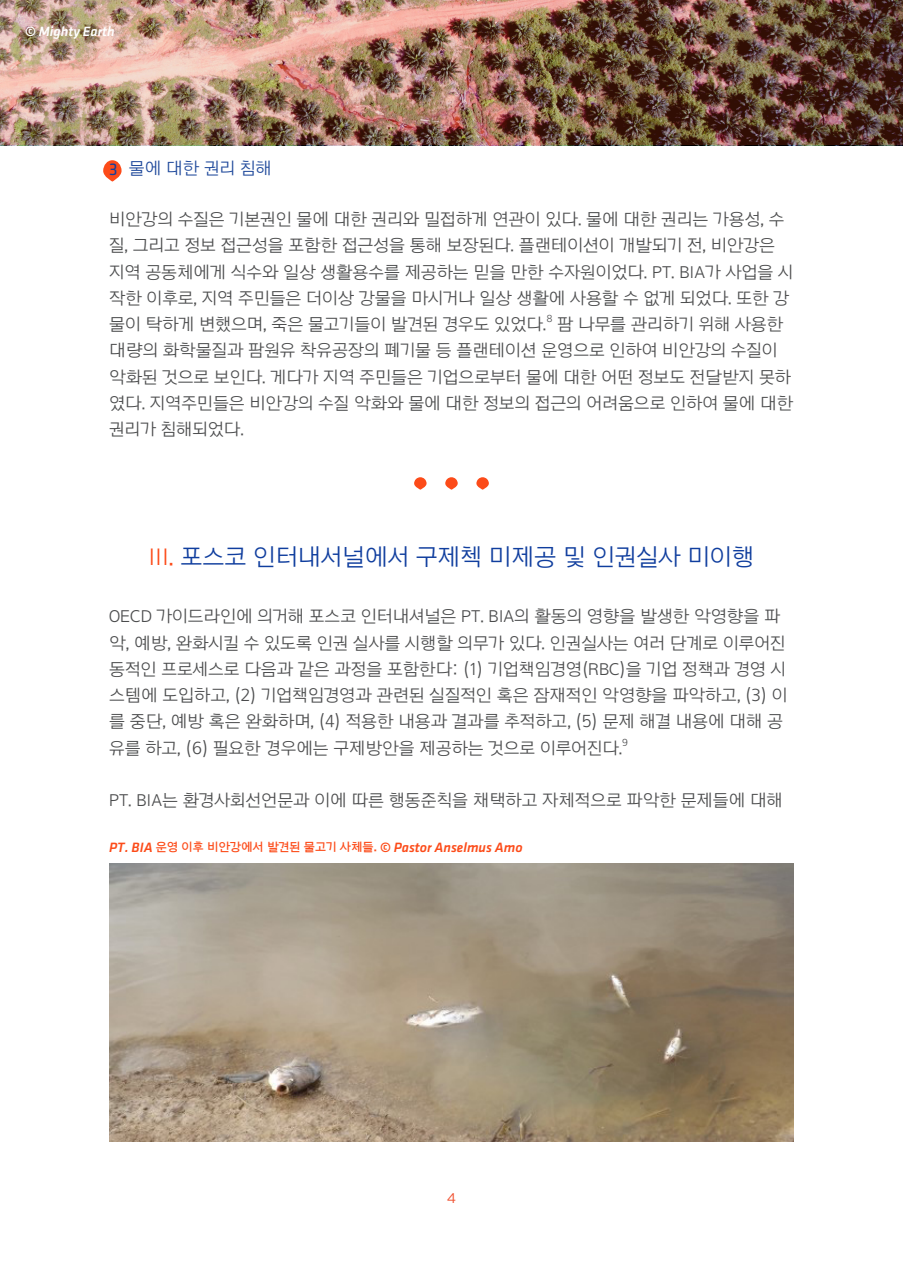
<style>
.page{position:relative;width:903px;height:1275px;background:#fff}
.page>*{position:absolute;margin:0;border:0;box-sizing:border-box;transform-origin:0 0}
.t1{font:24.5px "Arita dotum Medium OTF";color:#103e9e}
.t2{font:17.5px/26.2px "Arita dotum Medium OTF";color:#4b4c4d}
.t3{font:17.5px "Arita dotum Medium OTF";color:#1f499b}
.t4{font:italic 500 14px "Klavika";color:#fc4b19}
.t5{font:italic 500 14px "Klavika";color:#fff}
.t6{font:14px "Gotham";color:#f05130}
.t7{font:10.15px "Arita dotum Medium OTF";color:#4b4c4d}
.s1{font-family:"Klavika";color:#103e9e}
.s2{color:#fc4b19}
.s3{font-family:"Arita dotum Semi Bold OTF";font-weight:400;font-style:normal;font-size:12.25px}
.s4{font-family:"Arita dotum Semi Bold OTF";font-weight:400;font-style:normal}
</style>
<div class="page">
<img style="left:0;top:0;width:903px;height:145px">
<img style="left:109px;top:863px;width:685px;height:278px">
<svg style="left:414px;top:477px;width:12px;height:13px"></svg>
<svg style="left:476px;top:477px;width:13px;height:13px"></svg>
<svg style="left:445px;top:477px;width:13px;height:13px"></svg>
<svg style="left:103px;top:160px;width:19px;height:22px"></svg>
<p class="t5" style="left:25px;top:24px;width:91px">© Mighty Earth</p>
<p class="t3" style="left:109px;top:159px;width:164px"><span class="s1">3</span> 물에 대한 권리 침해</p>
<p class="t2" style="left:109px;top:206px;width:685px">비안강의 수질은 기본권인 물에 대한 권리와 밀접하게 연관이 있다. 물에 대한 권리는 가용성, 수 질, 그리고 정보 접근성을 포함한 접근성을 통해 보장된다. 플랜테이션이 개발되기 전, 비안강은 지역 공동체에게 식수와 일상 생활용수를 제공하는 믿을 만한 수자원이었다. PT. BIA가 사업을 시 작한 이후로, 지역 주민들은 더이상 강물을 마시거나 일상 생활에 사용할 수 없게 되었다. 또한 강 물이 탁하게 변했으며, 죽은 물고기들이 발견된 경우도 있었다.</p>
<p class="t7" style="left:546px;top:313px;width:8px">8</p>
<p class="t2" style="left:109px;top:311px;width:685px;text-indent:448px">팜 나무를 관리하기 위해 사용한 대량의 화학물질과 팜원유 착유공장의 폐기물 등 플랜테이션 운영으로 인하여 비안강의 수질이 악화된 것으로 보인다. 게다가 지역 주민들은 기업으로부터 물에 대한 어떤 정보도 전달받지 못하 였다. 지역주민들은 비안강의 수질 악화와 물에 대한 정보의 접근의 어려움으로 인하여 물에 대한 권리가 침해되었다.</p>
<p class="t1" style="left:148px;top:543px;width:607px"><span class="s2">III.</span> 포스코 인터내서널에서 구제첵 미제공 및 인권실사 미이행</p>
<p class="t2" style="left:109px;top:603px;width:680px">OECD 가이드라인에 의거해 포스코 인터내셔널은 PT. BIA의 활동의 영향을 발생한 악영향을 파 악, 예방, 완화시킬 수 있도록 인권 실사를 시행할 의무가 있다. 인권실사는 여러 단계로 이루어진 동적인 프로세스로 다음과 같은 과정을 포함한다: (1) 기업책임경영(RBC)을 기업 정책과 경영 시 스템에 도입하고, (2) 기업책임경영과 관련된 실질적인 혹은 잠재적인 악영향을 파악하고, (3) 이 를 중단, 예방 혹은 완화하며, (4) 적용한 내용과 결과를 추적하고, (5) 문제 해결 내용에 대해 공 유를 하고, (6) 필요한 경우에는 구제방안을 제공하는 것으로 이루어진다.</p>
<p class="t7" style="left:622px;top:737px;width:8px">9</p>
<p class="t2" style="left:109px;top:787px;width:675px">PT. BIA는 환경사회선언문과 이에 따른 행동준칙을 채택하고 자체적으로 파악한 문제들에 대해</p>
<p class="t4" style="left:109px;top:839px;width:415px">PT. BIA <span class="s3">운영 이후 비안강에서 발견된 물고기 사체들</span><span class="s4">.</span> © Pastor Anselmus Amo</p>
<p class="t6" style="left:447px;top:1190px;width:11px">4</p>
</div>
